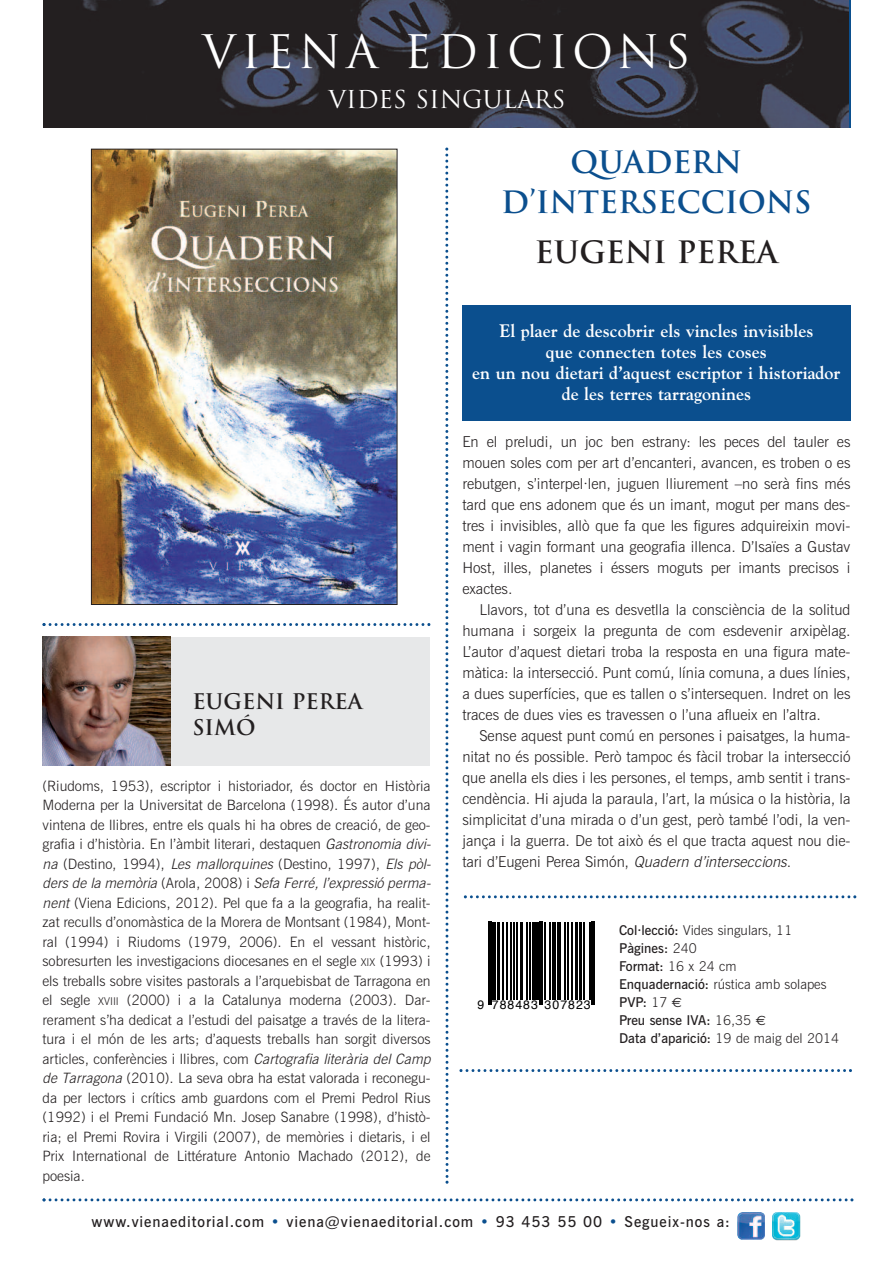
<style>
.page{position:relative;width:893px;height:1263px;background:#fff}
.page>*{position:absolute;margin:0;border:0;box-sizing:border-box;transform-origin:0 0}
.t1{font:45px "Trajan Pro";letter-spacing:.115em;color:#fff}
.t2{font:700 30px/40.5px "Trajan";color:#0b4f8e;text-align:center}
.t3{font:700 30px "Trajan";color:#231f20}
.t4{font:24px "Trajan Pro";color:#fff}
.t5{font:700 21px/25.2px "Trajan";color:#231f20}
.t6{font:700 18px/21px "Goudy";color:#fff;text-align:center}
.t7{font:300 15px/21px "News Gothic BT";color:#231f20;text-align:justify}
.t8{font:600 15px "News Gothic BT";letter-spacing:.06em;color:#231f20}
.t9{font:300 14.25px/19.5px "News Gothic BT";color:#231f20}
.t10{font:600 13.5px/18px "News Gothic BT";color:#231f20}
.t11{font:12.3px "Helvetica";letter-spacing:.085em;color:#000}
.s1{font-style:italic}
.s2{font-size:10.65px}
.s3{font-weight:300}
.s4{font-family:"Euro Sans";font-weight:400}
.s5{color:#0b4f8e}
</style>
<div class="page">
<img style="left:93px;top:151px;width:302px;height:452px">
<div style="left:91px;top:149px;width:306px;height:456px;border:1px solid #231f20"></div>
<svg style="left:445px;top:148px;width:3px;height:1036px"></svg>
<svg style="left:459px;top:1069px;width:393px;height:3px"></svg>
<svg style="left:488px;top:921px;width:107px;height:84px"></svg>
<hr style="left:488px;top:922px;width:1px;height:83px;background:#000">
<hr style="left:490px;top:922px;width:1px;height:83px;background:#000">
<hr style="left:492px;top:922px;width:4px;height:77px;background:#000">
<hr style="left:497px;top:922px;width:2px;height:77px;background:#000">
<hr style="left:503px;top:922px;width:1px;height:77px;background:#000">
<hr style="left:506px;top:922px;width:1px;height:77px;background:#000">
<hr style="left:511px;top:922px;width:1px;height:77px;background:#000">
<hr style="left:514px;top:922px;width:1px;height:77px;background:#000">
<hr style="left:516px;top:922px;width:1px;height:77px;background:#000">
<hr style="left:521px;top:922px;width:2px;height:77px;background:#000">
<hr style="left:526px;top:922px;width:1px;height:77px;background:#000">
<hr style="left:530px;top:922px;width:1px;height:77px;background:#000">
<hr style="left:532px;top:922px;width:4px;height:77px;background:#000">
<hr style="left:537px;top:922px;width:1px;height:77px;background:#000">
<hr style="left:540px;top:922px;width:1px;height:83px;background:#000">
<hr style="left:542px;top:922px;width:1px;height:83px;background:#000">
<hr style="left:544px;top:922px;width:1px;height:77px;background:#000">
<hr style="left:550px;top:922px;width:1px;height:77px;background:#000">
<hr style="left:552px;top:922px;width:3px;height:77px;background:#000">
<hr style="left:558px;top:922px;width:1px;height:77px;background:#000">
<hr style="left:560px;top:922px;width:1px;height:77px;background:#000">
<hr style="left:564px;top:922px;width:1px;height:77px;background:#000">
<hr style="left:568px;top:922px;width:1px;height:77px;background:#000">
<hr style="left:571px;top:922px;width:1px;height:77px;background:#000">
<hr style="left:576px;top:922px;width:2px;height:77px;background:#000">
<hr style="left:579px;top:922px;width:2px;height:77px;background:#000">
<hr style="left:583px;top:922px;width:2px;height:77px;background:#000">
<hr style="left:589px;top:922px;width:1px;height:77px;background:#000">
<hr style="left:591px;top:922px;width:1px;height:83px;background:#000">
<hr style="left:593px;top:922px;width:2px;height:83px;background:#000">
<img style="left:44px;top:0;width:805px;height:128px">
<svg style="left:43px;top:1198px;width:810px;height:3px"></svg>
<img style="left:737px;top:1212px;width:28px;height:28px;border-radius:4px">
<img style="left:772px;top:1212px;width:28px;height:28px">
<svg style="left:464px;top:895px;width:392px;height:3px"></svg>
<svg style="left:43px;top:623px;width:387px;height:3px"></svg>
<div style="left:43px;top:637px;width:387px;height:128px;background:#e7e8e9"></div>
<img style="left:43px;top:637px;width:128px;height:128px">
<div style="left:462px;top:305px;width:388px;height:116px;background:#0b4f8e"></div>
<h1 class="t1" style="left:203px;top:34px;width:489px">VIENA EDICIONS</h1>
<h3 class="t4" style="left:328px;top:90px;width:238px">VIDES SINGULARS</h3>
<h2 class="t2" style="left:501px;top:142px;width:312px">QUADERN<br>D’INTERSECCIONS</h2>
<h2 class="t3" style="left:535px;top:235px;width:245px">EUGENI PEREA</h2>
<h3 class="t5" style="left:192px;top:690px;width:172px">EUGENI PEREA<br>SIMÓ</h3>
<p class="t9" style="left:43px;top:777px;width:392px">(Riudoms, 1953), escriptor i historiador, és doctor en Història Moderna per la Universitat de Barcelona (1998). És autor d’una vintena de llibres, entre els quals hi ha obres de creació, de geo&shy;grafia i d’història. En l’àmbit literari, destaquen <span class="s1">Gastronomia divi&shy;na</span> (Destino, 1994), <span class="s1">Les mallorquines</span> (Destino, 1997), <span class="s1">Els pòl&shy;ders de la memòria</span> ( A ro l a , 2 0 0 8 ) i <span class="s1">Sefa Ferré, l’expressió perma&shy;nent</span> (Viena Edicions, 2012). Pel que fa a la geografia, ha realit&shy;zat reculls d’onomàstica de la Morera de Montsant (1984), Mont&shy;ral (1994) i Riudoms (1979, 2006). En el vessant històric, sobresurten les investigacions diocesanes en el segle <span class="s2">XIX</span> (1993) i els treballs sobre visites pastorals a l’arquebisbat de Tarragona en el segle <span class="s2">XVIII</span> (2000) i a la Catalunya moderna (2003). Dar&shy;rerament s’ha dedicat a l’estudi del paisatge a través de la litera&shy;tura i el món de les arts; d’aquests treballs han sorgit diversos articles, conferències i llibres, com <span class="s1">Cartografia literària delCamp de Tarragona</span> (2010). La seva obra ha estat valorada i reconegu&shy;da per lectors i crítics amb guardons com el Premi Pedrol Rius (1992) i el Premi Fundació Mn. Josep Sanabre (1998), d’histò&shy;ria; el Premi Rovira i Virgili (2007), de memòries i dietaris, i el Prix International de Littérature Antonio Machado (2012), de poesia.</p>
<p class="t6" style="left:472px;top:320px;width:370px">El plaer de descobrir els vincles invisibles<br>que connecten totes les coses<br>en un nou dietari d’aquest escriptor i historiador de les terres tarragonines</p>
<p class="t7" style="left:462px;top:432px;width:390px">En el preludi, un joc ben estrany: les peces del tauler es mouen soles com per art d’encanteri, avancen, es troben o es rebutgen, s’interpel·len, juguen lliurement –no serà fins més tard que ens adonem que és un imant, mogut per mans des&shy;tres i invisibles, allò que fa que les figures adquireixin movi&shy;ment i vagin formant una geografia illenca. D’Isaïes a Gustav Host, illes, planetes i éssers moguts per imants precisos i exactes.</p>
<p class="t7" style="left:462px;top:600px;width:390px;text-indent:17px">Llavors, tot d’una es desvetlla la consciència de la solitud humana i sorgeix la pregunta de com esdevenir arxipèlag.<br>L’autor d’aquest dietari troba la resposta en una figura mate&shy;màtica: la intersecció. Punt comú, línia comuna, a dues línies, a dues superfícies, que es tallen o s’intersequen. Indret on les traces de dues vies es travessen o l’una aflueix en l’altra.</p>
<p class="t7" style="left:462px;top:726px;width:390px;text-indent:17px">Sense aquest punt comú en persones i paisatges, la huma&shy;nitat no és possible. Però tampoc és fàcil trobar la intersecció que anella els dies i les persones, el temps, amb sentit i trans&shy;cendència. Hi ajuda la paraula, l’art, la música o la història, la simplicitat d’una mirada o d’un gest, però també l’odi, la ven&shy;jança i la guerra. De tot això és el que tracta aquest nou die&shy;tari d’Eugeni Perea Simón, <span class="s1">Quadern d’interseccions</span>.</p>
<p class="t11" style="left:478px;top:1000px;width:115px">9 788483 307823</p>
<p class="t10" style="left:619px;top:922px;width:222px">Col·lecció: <span class="s3">Vides singulars, 11<br></span>Pàgines: <span class="s3">240<br></span>Format: <span class="s3">16 x 24 cm<br></span>Enquadernació: <span class="s3">rústica amb solapes<br></span>PVP: <span class="s3">17</span> <span class="s4">€<br></span>Preu sense IVA: <span class="s3">16,35</span> <span class="s4">€<br></span>Data d’aparició: <span class="s3">19 de maig del 2014</span></p>
<p class="t8" style="left:92px;top:1216px;width:640px">www.vienaeditorial.com <span class="s5">•</span> viena@vienaeditorial.com <span class="s5">•</span> 93 453 55 00 <span class="s5">•</span> Segueix-nos a:</p>
</div>
